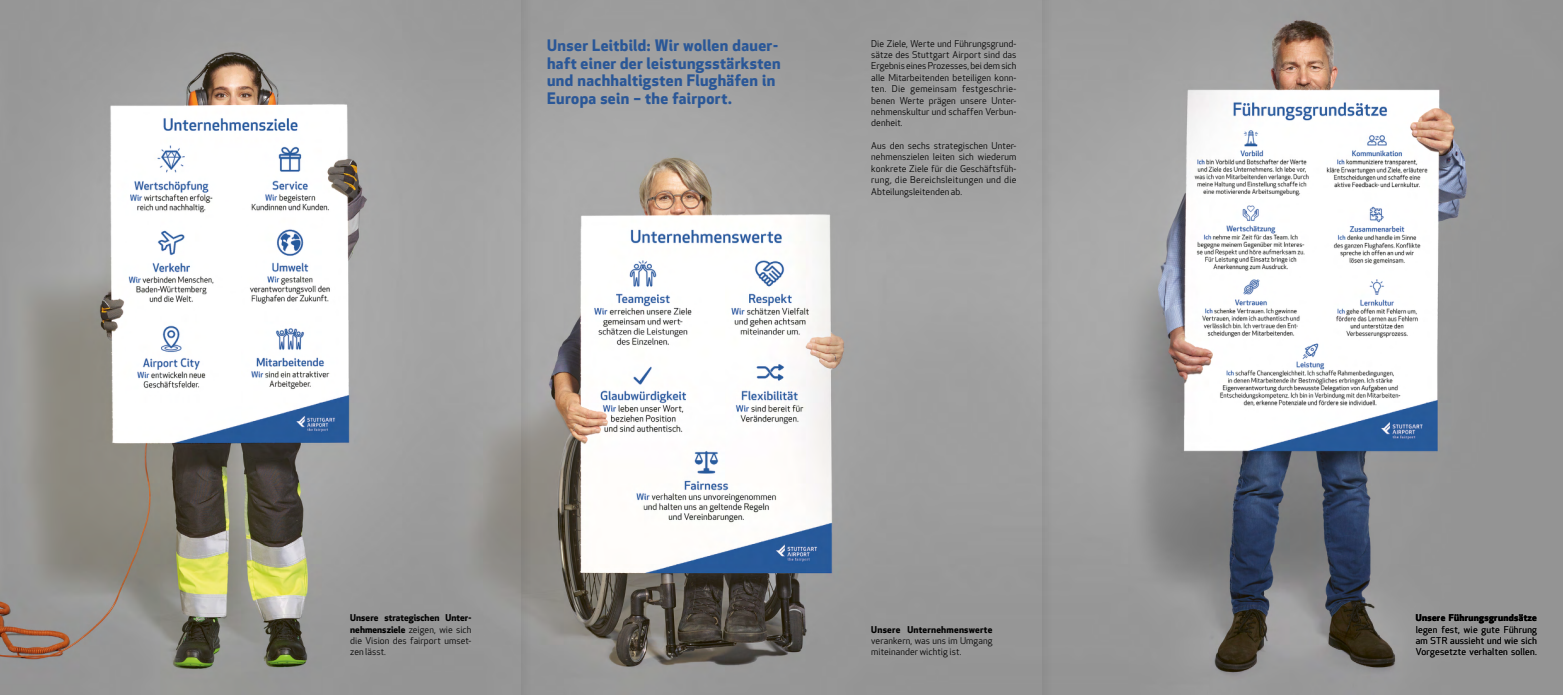
<style>
.page{position:relative;width:1563px;height:695px;background:#fff}
.page>*{position:absolute;margin:0;border:0;box-sizing:border-box;transform-origin:0 0}
.t1{font:700 15.49px/17.5px "Apex New";letter-spacing:.025em;color:#2a5797}
.t2{font:9.19px/11.4px "Apex New";letter-spacing:.01em;color:#000;text-align:justify}
.t3{font:700 9.19px "Apex New";letter-spacing:.03em;color:#000}
.s1{font-weight:700}
</style>
<div class="page">
<img style="left:0;top:0;width:1563px;height:694px">
<div style="left:1042px;top:0;width:20px;height:694px;background:#9e9e9e"></div>
<svg style="left:521px;top:0;width:20px;height:694px;background:#9b9a99"></svg>
<h1 class="t1" style="left:547px;top:37px;width:235px">Unser Leitbild: Wir wollen dauer&shy;haft einer der leistungsstärksten und nachhaltigsten Flughäfen in<br>Europa sein – the fairport.</h1>
<p class="t2" style="left:871px;top:38px;width:147px">Die Ziele, Werte und Führungsgrund&shy;sätze des Stuttgart Airport sind das Ergebnis eines Prozesses, bei dem sich alle Mitarbeitenden beteiligen konn&shy;ten. Die gemeinsam festgeschrie&shy;benen Werte prägen unsere Unter&shy;nehmenskultur und schaffen Verbun&shy;denheit.</p>
<p class="t2" style="left:871px;top:140px;width:147px">Aus den sechs strategischen Unter&shy;nehmenszielen leiten sich wiederum konkrete Ziele für die Geschäftsfüh&shy;rung, die Bereichsleitungen und die Abteilungsleitenden ab.</p>
<p class="t2" style="left:350px;top:612px;width:123px"><span class="s1">Unsere strategischen Unter&shy;nehmensziele</span> zeigen, wie sich die Vision des fairport umset&shy;zen lässt.</p>
<p class="t3" style="left:871px;top:623px;width:123px">Unsere Unternehmenswerte</p>
<p class="t2" style="left:871px;top:635px;width:123px">verankern, was uns im Umgang miteinander wichtig ist.</p>
<p class="t3" style="left:1415px;top:612px;width:123px">Unsere Führungsgrundsätze</p>
<p class="t2" style="left:1415px;top:623px;width:123px">legen fest, wie gute Führung am STR aussieht und wie sich Vorgesetzte verhalten sollen.</p>
</div>
